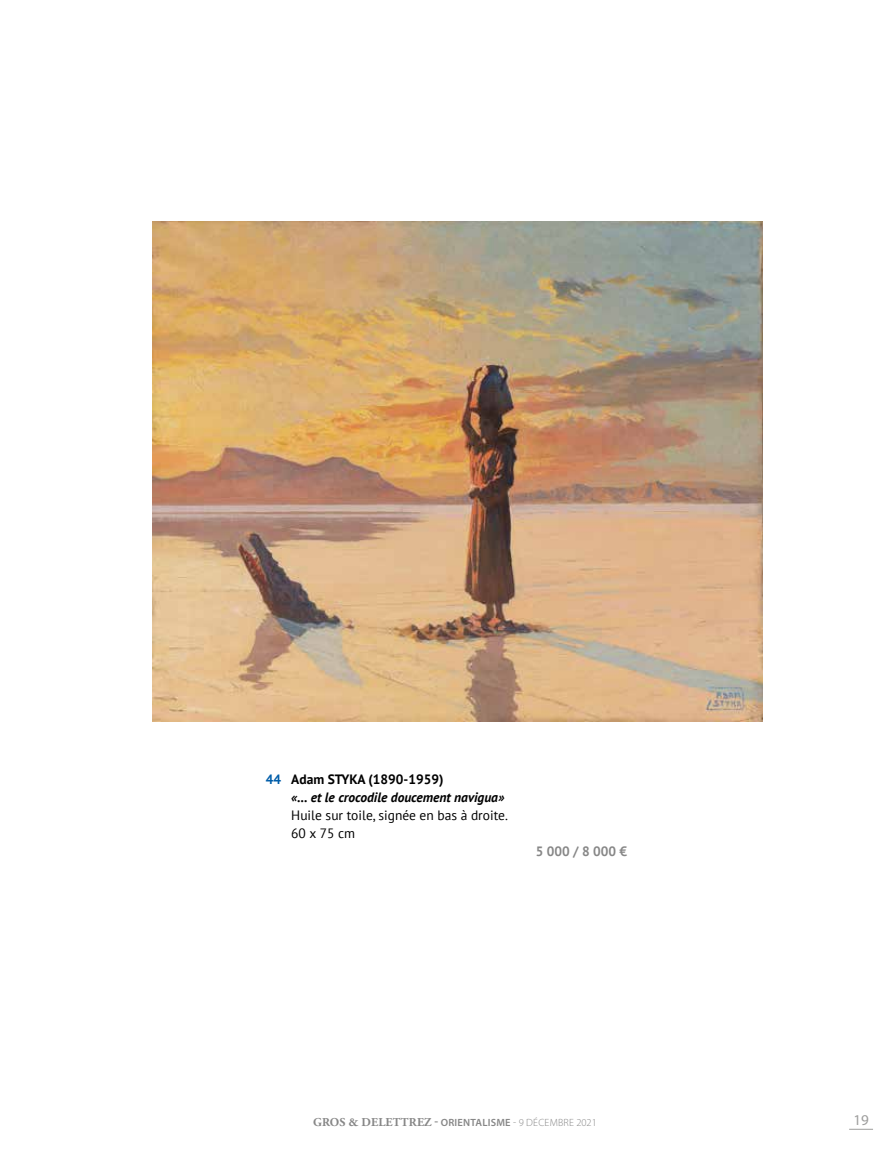
<style>
.page{position:relative;width:893px;height:1149px;background:#fff}
.page>*{position:absolute;margin:0;border:0;box-sizing:border-box;transform-origin:0 0}
.t1{font:15px "Myriad Pro";color:#9d9d9c}
.t2{font:italic 700 13.5px/18px "PT Sans";color:#000}
.t3{font:13.5px/18px "PT Sans";color:#000}
.t4{font:700 13.5px "PT Sans";color:#878787}
.t5{font:700 12px "Adobe Garamond Pro";letter-spacing:.015em;color:#878787}
.s1{font-style:normal;color:#005da9}
.s2{font-style:normal}
.s3{font-family:"Myriad Pro";font-weight:600}
.s4{font-family:"Myriad Pro";font-weight:600;font-size:10.5px}
.s5{font-family:"Myriad Pro";font-weight:300;font-size:10.5px}
</style>
<div class="page">
<svg style="left:849px;top:1128px;width:24px;height:1px"></svg>
<img style="left:152px;top:221px;width:610px;height:500px">
<p class="t2" style="left:291px;top:770px;width:215px;text-indent:-26px"><span class="s1">44</span> <span class="s2">Adam STYKA (1890-1959)<br></span>«… et le crocodile doucement navigua»</p>
<p class="t3" style="left:291px;top:806px;width:218px">Huile sur toile, signée en bas à droite.<br>60 x 75 cm</p>
<p class="t4" style="left:536px;top:842px;width:93px">5 000 / 8 000 €</p>
<p class="t5" style="left:313px;top:1114px;width:285px">GROS &amp; DELETTREZ <span class="s3">-</span> <span class="s4">ORIENTALISME</span> <span class="s5">- 9 DÉCEMBRE 2021</span></p>
<p class="t1" style="left:853px;top:1110px;width:17px">19</p>
</div>
